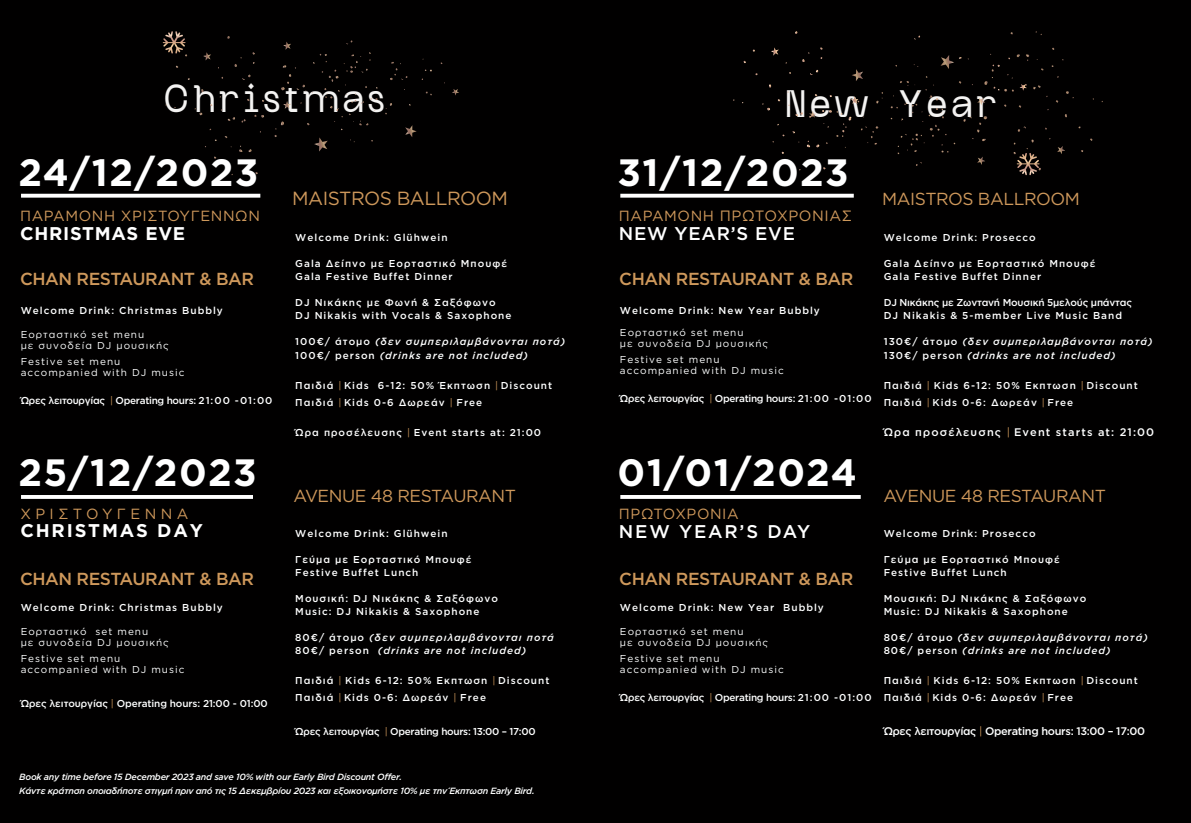
<style>
.page{position:relative;width:1191px;height:823px;background:#fff}
.page>*{position:absolute;margin:0;border:0;box-sizing:border-box;transform-origin:0 0}
.t1{font:700 38px "Gotham Greek";letter-spacing:.04em;color:#fff}
.t2{font:500 29.5px "Glock Grotesque";letter-spacing:.15em;color:#f4f3f2;scale:.91 1}
.t3{font:19px "Gotham Greek";letter-spacing:-.025em;color:#ce985b}
.t4{font:700 18.4px "Gotham Greek";letter-spacing:.04em;color:#fff}
.t5{font:700 18.4px "Gotham Greek";letter-spacing:.1em;color:#fff}
.t6{font:500 18.4px "Gotham Greek";letter-spacing:.1em;color:#fff}
.t7{font:500 18.4px "Gotham Greek";letter-spacing:.04em;color:#fff}
.t8{font:500 17.4px "Gotham Greek";letter-spacing:-.025em;color:#ce985b}
.t9{font:17.4px "Gotham Greek";letter-spacing:-.025em;color:#ce985b}
.t10{font:14.9px "Gotham Greek";letter-spacing:.04em;color:#ce985b}
.t11{font:14.7px "Gotham Greek";letter-spacing:.04em;color:#ce985b}
.t12{font:14.7px "Gotham Greek";letter-spacing:.3em;color:#ce985b}
.t13{font:500 11px "Gotham Greek";letter-spacing:-.03em;color:#fff}
.t14{font:500 11px "Gotham Greek";letter-spacing:.1em;color:#fff}
.t15{font:500 10px/13px "Gotham Greek";letter-spacing:.1em;color:#fff}
.t16{font:10px/11px "Gotham Greek";letter-spacing:.1em;color:#fff}
.t17{font:italic 500 10px/13px "Gotham Greek";letter-spacing:.1em;color:#fff}
.t18{font:500 10px "Gotham Greek";letter-spacing:-.03em;color:#fff}
.t19{font:500 10px/13px "Gotham Greek";letter-spacing:-.02em;color:#fff}
.t20{font:500 10px "Gotham Greek";letter-spacing:-.01em;color:#fff}
.t21{font:italic 500 9px/14px "Gotham Greek";letter-spacing:-.03em;color:#fff}
.s1{font-style:normal}
.s2{font-weight:400;color:#ce985b}
.s3{font-size:14.7px}
</style>
<div class="page">
<div style="left:0;top:0;width:1191px;height:822px;background:#010000"></div>
<svg style="left:405px;top:125px;width:12px;height:12px"></svg>
<svg style="left:390px;top:62px;width:17px;height:18px"></svg>
<svg style="left:385px;top:103px;width:7px;height:11px"></svg>
<svg style="left:254px;top:115px;width:10px;height:2px"></svg>
<svg style="left:163px;top:31px;width:24px;height:25px"></svg>
<svg style="left:194px;top:108px;width:8px;height:7px"></svg>
<svg style="left:228px;top:117px;width:7px;height:4px"></svg>
<svg style="left:203px;top:52px;width:8px;height:8px"></svg>
<svg style="left:274px;top:40px;width:104px;height:111px"></svg>
<svg style="left:452px;top:89px;width:7px;height:6px"></svg>
<svg style="left:752px;top:47px;width:131px;height:107px"></svg>
<svg style="left:890px;top:48px;width:193px;height:127px"></svg>
<hr style="left:21px;top:194px;width:239px;height:3px;background:#fff">
<svg style="left:21px;top:495px;width:232px;height:3px"></svg>
<svg style="left:620px;top:495px;width:240px;height:3px"></svg>
<hr style="left:620px;top:194px;width:233px;height:3px;background:#fff">
<h2 class="t2" style="left:164px;top:76px;width:244px">Christmas</h2>
<h2 class="t2" style="left:786px;top:82px;width:233px">New Year</h2>
<h1 class="t1" style="left:18px;top:150px;width:242px">24/12/2023</h1>
<h3 class="t11" style="left:20px;top:208px;width:241px">ΠΑΡΑΜΟΝΗ ΧΡΙΣΤΟΥΓΕΝΝΩΝ</h3>
<h3 class="t4" style="left:20px;top:222px;width:167px">CHRISTMAS EVE</h3>
<p class="t15" style="left:295px;top:231px;width:154px">Welcome Drink: Glühwein</p>
<p class="t15" style="left:295px;top:257px;width:213px">Gala Δείπνο με Εορταστικό Μπουφέ<br>Gala Festive Buffet Dinner</p>
<p class="t15" style="left:295px;top:296px;width:218px">DJ Νικάκης με Φωνή &amp; Σαξόφωνο<br>DJ Nikakis with Vocals &amp; Saxophone</p>
<p class="t17" style="left:295px;top:335px;width:271px"><span class="s1">100€/ άτομο</span> (δεν συμπεριλαμβάνονται ποτά)<br><span class="s1">100€/ person</span> (drinks are not included)</p>
<p class="t15" style="left:295px;top:376px;width:258px;line-height:17px">Παιδιά <span class="s2">|</span> Kids 6-12: 50% Έκπτωση <span class="s2">|</span> Discount<br>Παιδιά <span class="s2">|</span> Kids 0-6 Δωρεάν <span class="s2">|</span> Free</p>
<p class="t15" style="left:295px;top:425px;width:247px">Ώρα προσέλευσης <span class="s2">|</span> Event starts at: 21:00</p>
<h1 class="t1" style="left:617px;top:150px;width:233px">31/12/2023</h1>
<h3 class="t10" style="left:619px;top:208px;width:235px"><span class="s3">ΠΑΡΑΜΟΝΗ</span> ΠΡΩΤΟΧΡΟΝΙΑΣ</h3>
<h3 class="t7" style="left:619px;top:223px;width:178px">NEW YEAR’S EVE</h3>
<h3 class="t8" style="left:619px;top:269px;width:235px">CHAN RESTAURANT &amp; BAR</h3>
<h3 class="t3" style="left:292px;top:187px;width:217px">MAISTROS BALLROOM</h3>
<h3 class="t9" style="left:882px;top:189px;width:199px">MAISTROS BALLROOM</h3>
<p class="t15" style="left:883px;top:231px;width:153px">Welcome Drink: Prosecco</p>
<p class="t15" style="left:883px;top:257px;width:213px">Gala Δείπνο με Εορταστικό Μπουφέ<br>Gala Festive Buffet Dinner</p>
<p class="t19" style="left:883px;top:296px;width:250px">DJ Νικάκης με Ζωντανή Μουσική 5μελoύς μπάντας<br>DJ Nikakis &amp; 5-member Live Music Band</p>
<p class="t17" style="left:883px;top:335px;width:270px"><span class="s1">130€/ άτομο</span> (δεν συμπεριλαμβάνονται ποτά)<br><span class="s1">130€/ person</span> (drinks are not included)</p>
<p class="t15" style="left:883px;top:376px;width:256px;line-height:17px">Παιδιά <span class="s2">|</span> Kids 6-12: 50% Εκπτωση <span class="s2">|</span> Discount<br>Παιδιά <span class="s2">|</span> Kids 0-6: Δωρεάν <span class="s2">|</span> Free</p>
<p class="t14" style="left:883px;top:425px;width:272px">Ώρα προσέλευσης <span class="s2">|</span> Event starts at: 21:00</p>
<h3 class="t8" style="left:20px;top:269px;width:235px">CHAN RESTAURANT &amp; BAR</h3>
<p class="t15" style="left:620px;top:303px;width:201px">Welcome Drink: New Year Bubbly</p>
<p class="t16" style="left:620px;top:326px;width:150px">Eορταστικό set menu<br>με συνοδεία DJ μουσικής</p>
<p class="t16" style="left:620px;top:353px;width:165px">Festive set menu accompanied with DJ music</p>
<p class="t18" style="left:620px;top:392px;width:253px">Ώρες λειτουργίας <span class="s2">|</span> Operating hours: 21:00 -01:00</p>
<p class="t15" style="left:21px;top:303px;width:204px">Welcome Drink: Christmas Bubbly</p>
<p class="t16" style="left:21px;top:328px;width:150px">Εορταστικό set menu<br>με συνοδεία DJ μουσικής</p>
<p class="t16" style="left:21px;top:355px;width:165px">Festive set menu accompanied with DJ music</p>
<p class="t18" style="left:21px;top:394px;width:253px">Ώρες λειτουργίας <span class="s2">|</span> Operating hours: 21:00 -01:00</p>
<h1 class="t1" style="left:18px;top:450px;width:240px">25/12/2023</h1>
<h3 class="t12" style="left:20px;top:505px;width:170px">ΧΡΙΣΤΟΥΓΕΝΝΑ</h3>
<h3 class="t5" style="left:20px;top:519px;width:184px">CHRISTMAS DAY</h3>
<h1 class="t1" style="left:617px;top:450px;width:241px">01/01/2024</h1>
<h3 class="t11" style="left:619px;top:505px;width:121px">ΠΡΩΤΟΧΡΟΝΙΑ</h3>
<h3 class="t6" style="left:619px;top:520px;width:193px">NEW YEAR’S DAY</h3>
<h3 class="t9" style="left:293px;top:486px;width:224px">AVENUE 48 RESTAURANT</h3>
<p class="t15" style="left:295px;top:526px;width:154px">Welcome Drink: Glühwein</p>
<p class="t15" style="left:295px;top:552px;width:178px">Γεύμα με Εορταστικό Μπουφέ<br>Festive Buffet Lunch</p>
<p class="t15" style="left:295px;top:591px;width:204px">Μουσική: DJ Νικάκης &amp; Σαξόφωνο<br>Music: DJ Nikakis &amp; Saxophone</p>
<p class="t17" style="left:295px;top:630px;width:260px"><span class="s1">80€/ άτομο</span> (δεν συμπεριλαμβάνονται ποτά<br><span class="s1">80€/ person</span> (drinks are not included)</p>
<p class="t15" style="left:295px;top:671px;width:256px;line-height:17px">Παιδιά <span class="s2">|</span> Kids 6-12: 50% Εκπτωση <span class="s2">|</span> Discount<br>Παιδιά <span class="s2">|</span> Kids 0-6: Δωρεάν <span class="s2">|</span> Free</p>
<p class="t18" style="left:295px;top:725px;width:242px">Ώρες λειτουργίας <span class="s2">|</span> Operating hours: 13:00 – 17:00</p>
<h3 class="t8" style="left:20px;top:568px;width:235px">CHAN RESTAURANT &amp; BAR</h3>
<h3 class="t8" style="left:619px;top:568px;width:235px">CHAN RESTAURANT &amp; BAR</h3>
<p class="t15" style="left:620px;top:600px;width:205px">Welcome Drink: New Year Bubbly</p>
<p class="t16" style="left:620px;top:625px;width:150px">Eορταστικό set menu<br>με συνοδεία DJ μουσικής</p>
<p class="t16" style="left:620px;top:652px;width:165px">Festive set menu accompanied with DJ music</p>
<p class="t18" style="left:620px;top:691px;width:253px">Ώρες λειτουργίας <span class="s2">|</span> Operating hours: 21:00 -01:00</p>
<p class="t15" style="left:21px;top:600px;width:204px">Welcome Drink: Christmas Bubbly</p>
<p class="t16" style="left:21px;top:625px;width:150px">Eορταστικό set menu<br>με συνοδεία DJ μουσικής</p>
<p class="t16" style="left:21px;top:652px;width:165px">Festive set menu accompanied with DJ music</p>
<p class="t20" style="left:21px;top:697px;width:249px">Ώρες λειτουργίας <span class="s2">|</span> Operating hours: 21:00 - 01:00</p>
<h3 class="t9" style="left:883px;top:486px;width:224px">AVENUE 48 RESTAURANT</h3>
<p class="t15" style="left:883px;top:526px;width:153px">Welcome Drink: Prosecco</p>
<p class="t15" style="left:883px;top:552px;width:178px">Γεύμα με Εορταστικό Μπουφέ<br>Festive Buffet Lunch</p>
<p class="t15" style="left:883px;top:591px;width:204px">Μουσική: DJ Νικάκης &amp; Σαξόφωνο<br>Music: DJ Nikakis &amp; Saxophone</p>
<p class="t17" style="left:883px;top:630px;width:265px"><span class="s1">80€/ άτομο</span> (δεν συμπεριλαμβάνονται ποτά)<br><span class="s1">80€/ person</span> (drinks are not included)</p>
<p class="t15" style="left:883px;top:671px;width:256px;line-height:17px">Παιδιά <span class="s2">|</span> Kids 6-12: 50% Εκπτωση <span class="s2">|</span> Discount<br>Παιδιά <span class="s2">|</span> Kids 0-6: Δωρεάν <span class="s2">|</span> Free</p>
<p class="t13" style="left:883px;top:724px;width:263px">Ώρες λειτουργίας <span class="s2">|</span> Operating hours: 13:00 – 17:00</p>
<p class="t21" style="left:19px;top:768px;width:517px">Book any time before 15 December 2023 and save 10% with our Early Bird Discount Offer.<br>Κάντε κράτηση οποιαδήποτε στιγμή πριν από τις 15 Δεκεμβρίου 2023 και εξοικονομήστε 10% με την Έκπτωση Early Bird.</p>
</div>
